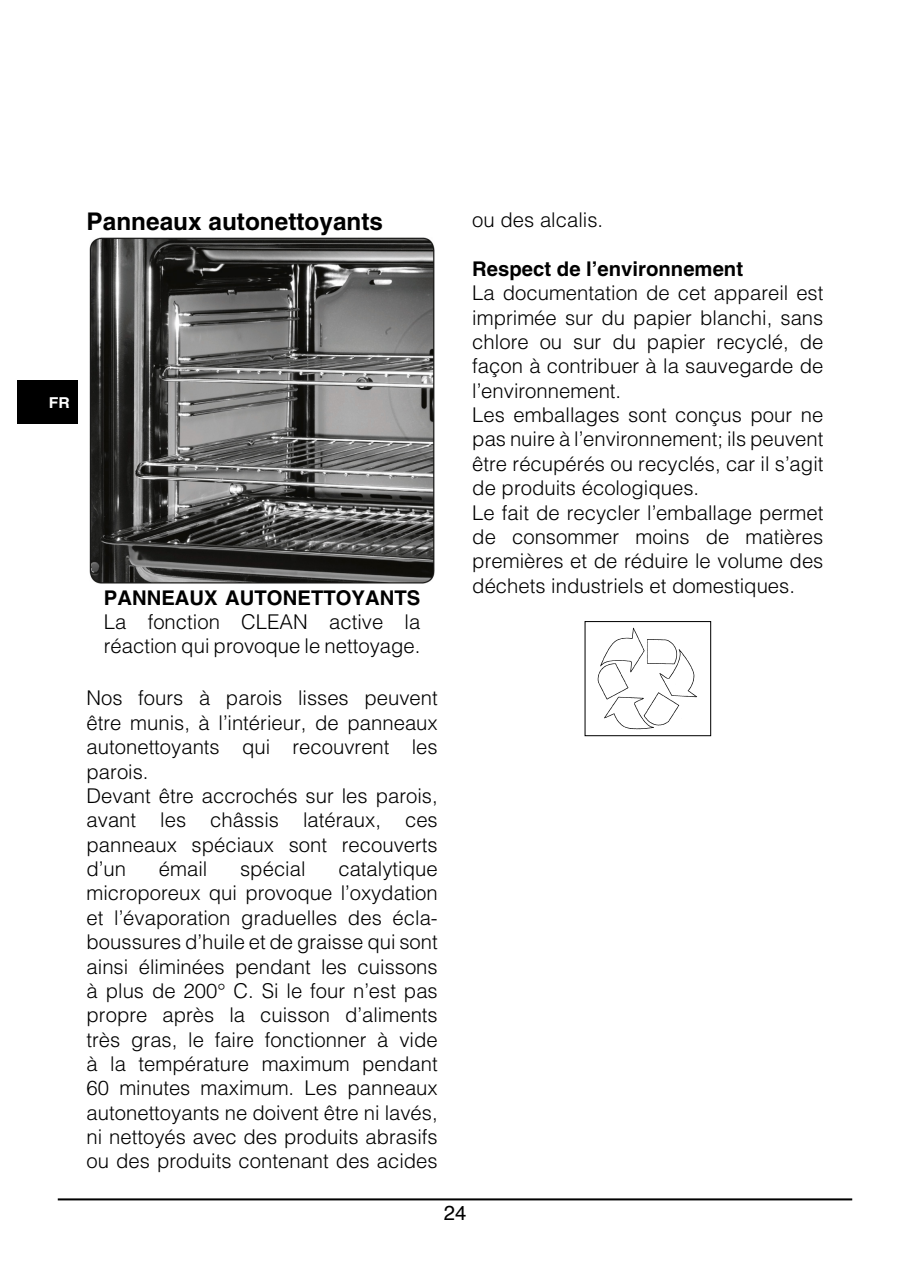
<style>
.page{position:relative;width:910px;height:1280px;background:#fff}
.page>*{position:absolute;margin:0;border:0;box-sizing:border-box;transform-origin:0 0}
.t1{font:700 24.3px "Helvetica";color:#000}
.t2{font:300 20.25px/24.3px "Helvetica";color:#000}
.t3{font:700 20.25px "Helvetica";color:#000}
.t4{font:20.25px "Helvetica";color:#000}
.t5{font:700 15px "Helvetica";color:#fff;scale:1.05 1}
</style>
<div class="page">
<hr style="left:58px;top:1198px;width:794px;height:2px;background:#000">
<div style="left:17px;top:381px;width:61px;height:43px;background:#000"></div>
<img style="left:89px;top:238px;width:346px;height:345px">
<img style="left:597px;top:627px;width:100px;height:103px">
<div style="left:584px;top:621px;width:127px;height:115px;border:1px solid #000"></div>
<p class="t5" style="left:49px;top:394px;width:22px">FR</p>
<p class="t1" style="left:87px;top:206px;width:298px">Panneaux autonettoyants</p>
<p class="t3" style="left:104px;top:585px;width:318px">PANNEAUX AUTONETTOYANTS</p>
<p class="t2" style="left:104px;top:609px;width:318px">La fonction CLEAN active la réaction qui provoque le nettoyage.</p>
<p class="t2" style="left:87px;top:685px;width:353px">Nos fours à parois lisses peuvent être munis, à l’intérieur, de panneaux autonettoyants qui recouvrent les parois.<br>Devant être accrochés sur les parois, avant les châssis latéraux, ces panneaux spéciaux sont recouverts d’un</p>
<p class="t2" style="left:87px;top:856px;width:353px;text-align:justify;text-indent:252px">catalytique microporeux qui provoque l’oxydation et l’évaporation graduelles des écla&shy;boussures d’huile et de graisse qui sont ainsi éliminées pendant les cuissons à plus de 200° C. Si le four n’est pas propre après la cuisson d’aliments très gras, le faire fonctionner à vide à la température maximum pendant 60 minutes maximum. Les panneaux autonettoyants ne doivent être ni lavés, ni nettoyés avec des produits abrasifs ou des produits contenant des acides</p>
<p class="t2" style="left:159px;top:856px;width:50px">émail</p>
<p class="t2" style="left:240px;top:856px;width:67px">spécial</p>
<p class="t2" style="left:472px;top:207px;width:132px">ou des alcalis.</p>
<p class="t3" style="left:472px;top:256px;width:272px">Respect de l’environnement</p>
<p class="t2" style="left:472px;top:280px;width:353px">La documentation de cet appareil est imprimée sur du papier blanchi, sans chlore ou sur du papier recyclé, de façon à contribuer à la sauvegarde de l’environnement.<br>Les emballages sont conçus pour ne pas nuire à l’environnement; ils peuvent être récupérés ou recyclés, car il s’agit de produits écologiques.<br>Le fait de recycler l’emballage permet de consommer moins de matières premières et de réduire le volume des déchets industriels et domestiques.</p>
<p class="t4" style="left:444px;top:1195px;width:24px">24</p>
</div>
